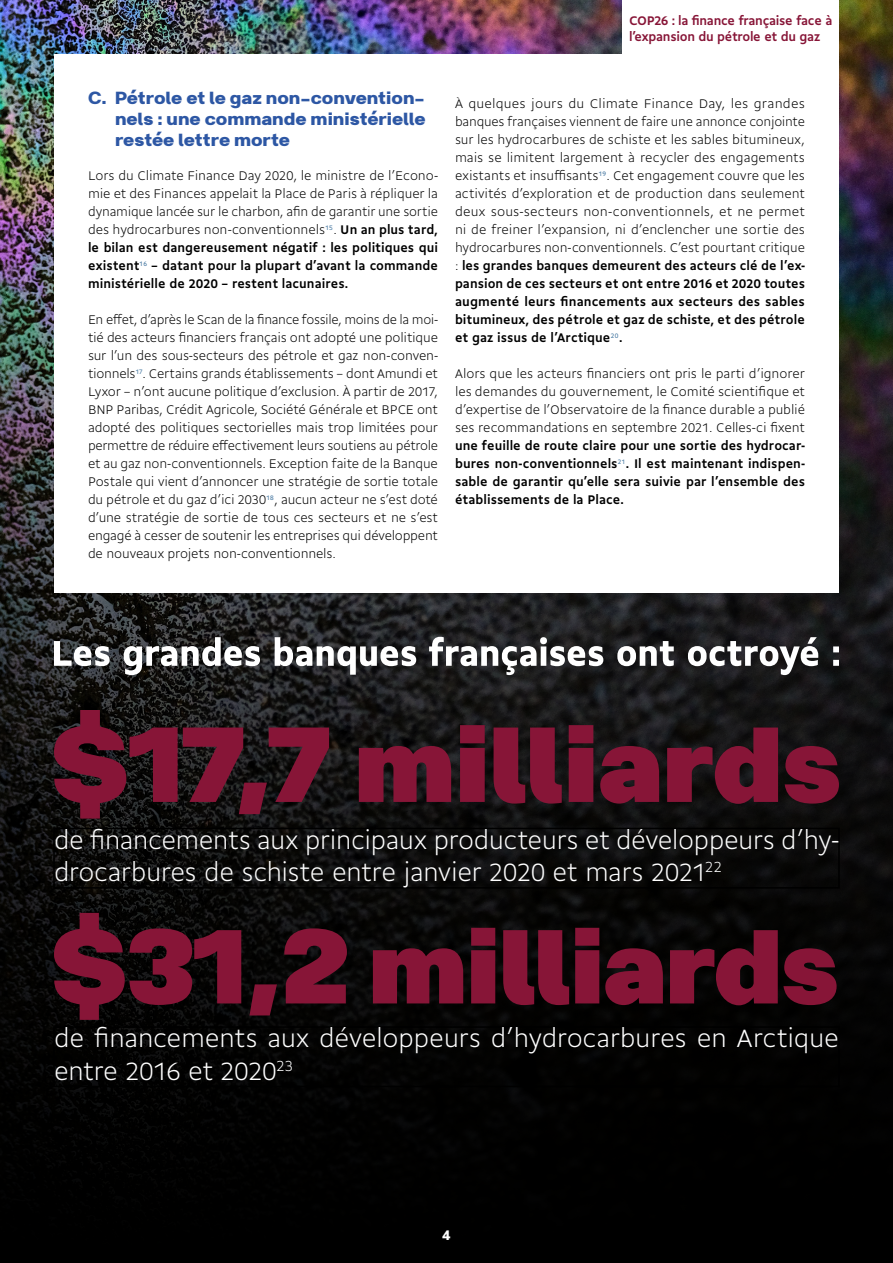
<style>
.page{position:relative;width:893px;height:1263px;background:#fff}
.page>*{position:absolute;margin:0;border:0;box-sizing:border-box;transform-origin:0 0}
.t1{font:300 27px/32.4px "Gemeli";letter-spacing:-.015em;color:#fff}
.t2{font:700 21px/21px "Breul Grotesk A";color:#2d57a4;text-align:justify}
.t3{font:900 15px "Gemeli";color:#fff}
.t4{font:300 13.5px/18px "Gemeli";letter-spacing:-.01em;color:#000;text-align:justify}
.t5{font:700 13.5px/18px "Gemeli";letter-spacing:.005em;color:#000;text-align:justify}
.t6{font:700 13.5px/16.5px "Gemeli";letter-spacing:-.02em;color:#871537}
.s1{font-weight:700}
</style>
<div class="page">
<img style="left:0;top:0;width:893px;height:1263px">
<div style="left:623px;top:0;width:216px;height:55px;background:#fff"></div>
<div style="left:54px;top:54px;width:785px;height:539px;background:#fff"></div>
<svg style="left:54px;top:637px;width:785px;height:38px"></svg>
<svg style="left:54px;top:710px;width:785px;height:109px;background:#421422"></svg>
<div style="left:53px;top:828px;width:787px;height:60px;border:2px solid #000"></div>
<div style="left:53px;top:1026px;width:787px;height:61px;border:2px solid #000"></div>
<svg style="left:54px;top:913px;width:783px;height:107px;background:#3c0c1a"></svg>
<p class="t6" style="left:629px;top:11px;width:205px">COP26 : la finance française face à l’expansion du pétrole et du gaz</p>
<h2 class="t2" style="left:115px;top:86px;width:312px;text-indent:-27px">C. Pétrole et le gaz non-convention&shy;nels : une commande ministérielle restée lettre morte</h2>
<p class="t4" style="left:88px;top:166px;width:351px">Lors du Climate Finance Day 2020, le ministre de l’Econo&shy;mie et des Finances appelait la Place de Paris à répliquer la dynamique lancée sur le charbon, afin de garantir une sortie des hydrocarbures non-conventionnels<sup>15</sup>. <span class="s1">Un an plus tard, le bilan est dangereusement négatif : les politiques qui existent</span><sup>16</sup> <span class="s1">– datant pour la plupart d’avant la commande ministérielle de 2020 – restent lacunaires.</span></p>
<p class="t4" style="left:88px;top:310px;width:351px">En effet, d’après le Scan de la finance fossile, moins de la moi&shy;tié des acteurs financiers français ont adopté une politique sur l’un des sous-secteurs des pétrole et gaz non-conven&shy;tionnels<sup>17</sup>. Certains grands établissements – dont Amundi et Lyxor – n’ont aucune politique d’exclusion. À partir de 2017, BNP Paribas, Crédit Agricole, Société Générale et BPCE ont adopté des politiques sectorielles mais trop limitées pour permettre de réduire effectivement leurs soutiens au pétrole et au gaz non-conventionnels. Exception faite de la Banque Postale qui vient d’annoncer une stratégie de sortie totale du pétrole et du gaz d’ici 2030<sup>18</sup>, aucun acteur ne s’est doté d’une stratégie de sortie de tous ces secteurs et ne s’est engagé à cesser de soutenir les entreprises qui développent de nouveaux projets non-conventionnels.</p>
<p class="t4" style="left:455px;top:94px;width:351px">À quelques jours du Climate Finance Day, les grandes banques françaises viennent de faire une annonce conjointe sur les hydrocarbures de schiste et les sables bitumineux, mais se limitent largement à recycler des engagements existants et insuffisants<sup>19</sup>. Cet engagement couvre que les activités d’exploration et de production dans seulement deux sous-secteurs non-conventionnels, et ne permet ni de freiner l’expansion, ni d’enclencher une sortie des hydrocarbures non-conventionnels. C’est pourtant critique : <span class="s1">les grandes banques demeurent des acteurs clé de l’ex&shy;pansion de ces secteurs et ont entre 2016 et 2020 toutes augmenté leurs financements aux secteurs des sables bitumineux, des pétrole et gaz de schiste, et des pétrole et gaz issus de l’Arctique</span><sup>20</sup><span class="s1">.</span></p>
<p class="t4" style="left:455px;top:364px;width:351px">Alors que les acteurs financiers ont pris le parti d’ignorer les demandes du gouvernement, le Comité scientifique et d’expertise de l’Observatoire de la finance durable a publié ses recommandations en septembre 2021. Celles-ci fixent</p>
<p class="t5" style="left:455px;top:436px;width:351px">une feuille de route claire pour une sortie des hydrocar&shy;bures non-conventionnels<sup>21</sup>. Il est maintenant indispen&shy;sable de garantir qu’elle sera suivie par l’ensemble des établissements de la Place.</p>
<h1 class="t1" style="left:54px;top:822px;width:786px">de financements aux principaux producteurs et développeurs d’hy&shy;drocarbures de schiste entre janvier 2020 et mars 2021<sup>22</sup></h1>
<h1 class="t1" style="left:54px;top:1020px;width:786px">de financements aux développeurs d’hydrocarbures en Arctique entre 2016 et 2020<sup>23</sup></h1>
<p class="t3" style="left:443px;top:1224px;width:9px">4</p>
</div>
